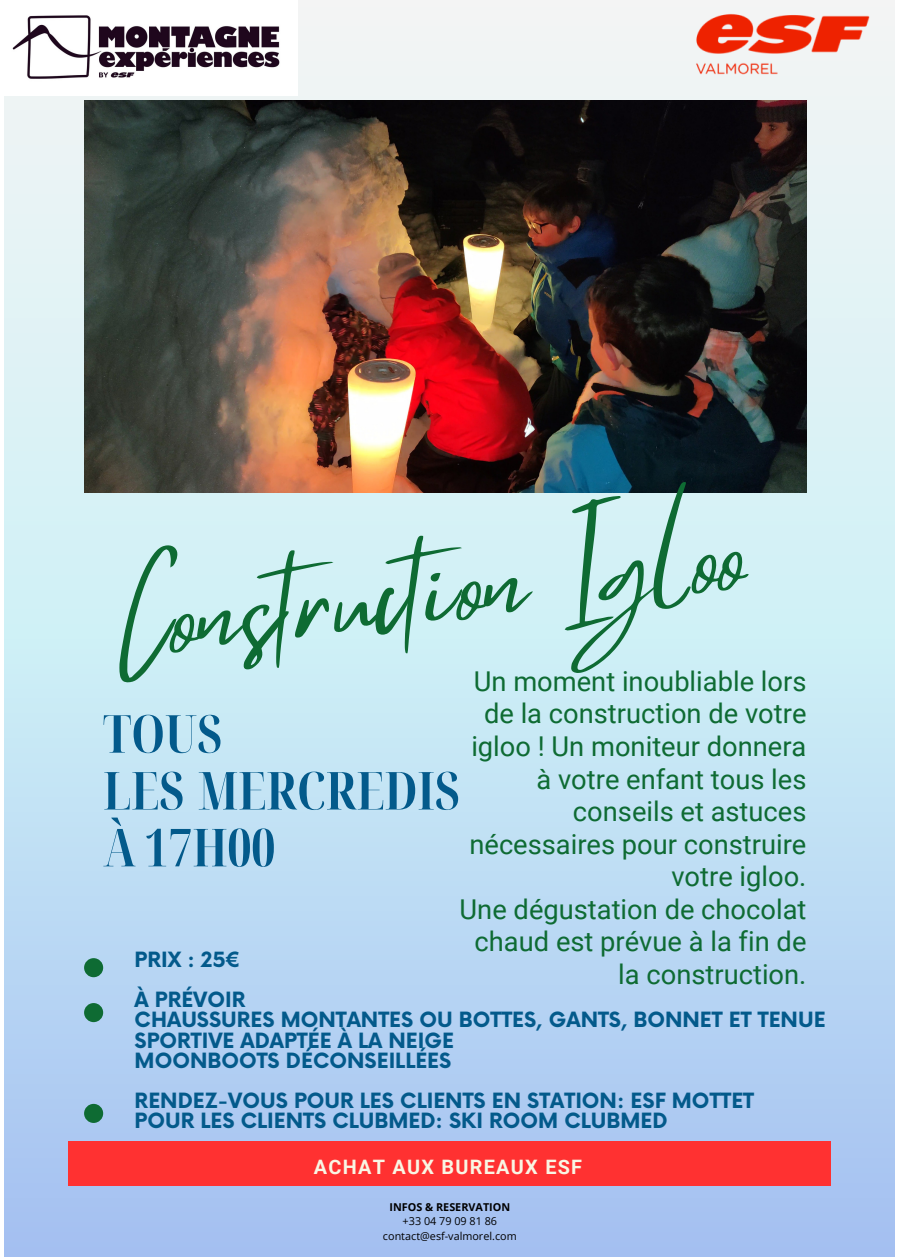
<style>
.page{position:relative;width:900px;height:1260px;background:#fff}
.page>*{position:absolute;margin:0;border:0;box-sizing:border-box;transform-origin:0 0}
.t1{font:109.88px "Mistrully";color:#0e6b33}
.t2{font:700 extra-condensed 52.38px/56.8px "Noto Serif Display";color:#035a8b}
.t3{font:27.31px/32.6px "Roboto";color:#0e6b33;text-align:right}
.t4{font:700 20.5px/20.2px "Now";color:#035a8b}
.t5{font:700 19.88px "Roboto";letter-spacing:.065em;color:#f9f6e4}
.t6{font:10.81px/14.6px "Open Sans";color:#000;text-align:center}
.s1{font-weight:700}
</style>
<div class="page">
<div style="left:5px;top:0;width:890px;height:1256px;background:linear-gradient(to bottom,#f6fff6,#a5cbf3)"></div>
<div style="left:84px;top:1003px;width:19px;height:19px;background:#0e6b33"></div>
<div style="left:84px;top:1104px;width:19px;height:19px;background:#0e6b33"></div>
<div style="left:69px;top:1142px;width:762px;height:44px;background:#ff3131"></div>
<div style="left:84px;top:958px;width:19px;height:19px;background:#0e6b33"></div>
<img style="left:5px;top:0;width:293px;height:96px">
<img style="left:84px;top:100px;width:722px;height:393px">
<img style="left:690px;top:5px;width:205px;height:95px">
<h1 class="t1" style="left:101px;top:535px;width:638px;rotate:-6deg">Construction Igloo</h1>
<h4 class="t3" style="left:460px;top:665px;width:348px">Un moment inoubliable lors de la construction de votre igloo ! Un moniteur donnera à votre enfant tous les conseils et astuces nécessaires pour construire votre igloo.<br>Une dégustation de chocolat chaud est prévue à la fin de la construction.</h4>
<h4 class="t2" style="left:103px;top:704px;width:358px">TOUS<br>LES MERCREDIS<br>À 17H00</h4>
<h3 class="t4" style="left:135px;top:951px;width:108px">PRIX : 25€</h3>
<h2 class="t4" style="left:135px;top:991px;width:692px">À PRÉVOIR<br>CHAUSSURES MONTANTES OU BOTTES, GANTS, BONNET ET TENUE<br>SPORTIVE ADAPTÉE À LA NEIGE<br>MOONBOOTS DÉCONSEILLÉES</h2>
<h4 class="t4" style="left:135px;top:1092px;width:621px">RENDEZ-VOUS POUR LES CLIENTS EN STATION: ESF MOTTET<br>POUR LES CLIENTS CLUBMED: SKI ROOM CLUBMED</h4>
<p class="t5" style="left:314px;top:1155px;width:270px">ACHAT AUX BUREAUX ESF</p>
<h4 class="t6" style="left:383px;top:1199px;width:135px"><span class="s1">INFOS &amp; RESERVATION </span>+33 04 79 09 81 86 contact@esf-valmorel.com</h4>
</div>
